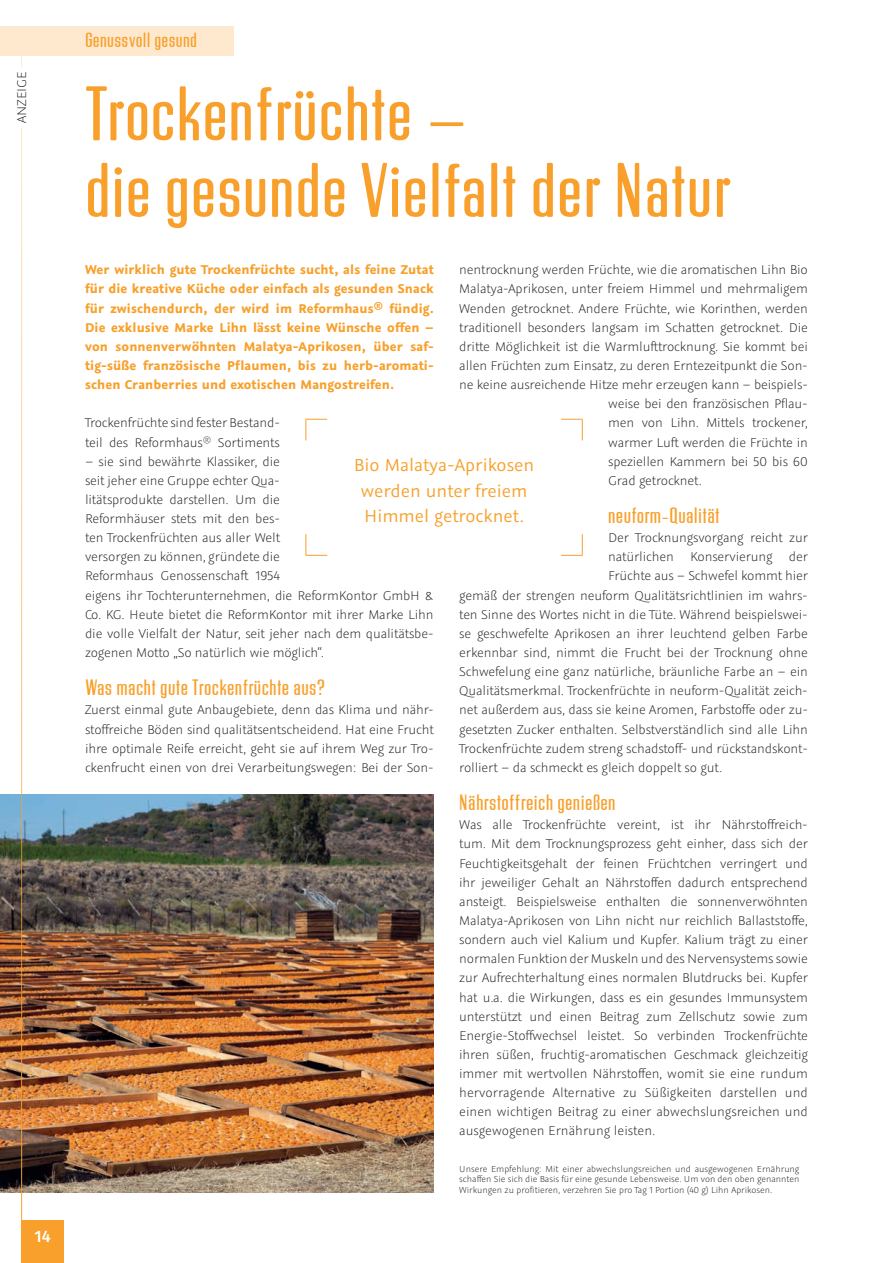
<style>
.page{position:relative;width:893px;height:1263px;background:#fff}
.page>*{position:absolute;margin:0;border:0;box-sizing:border-box;transform-origin:0 0}
.t1{font:67.5px/76.5px "Pi S Wanderlust Rounded";color:#f8a02b}
.t2{font:19.5px "Pi S Wanderlust Rounded";letter-spacing:.01em;color:#f8a02b}
.t3{font:19.5px/25.5px "Graublau Sans";color:#f8a02b;text-align:center}
.t4{font:18px "Pi S Wanderlust Rounded";letter-spacing:.01em;color:#f8a02b}
.t5{font:600 18px "Graublau Sans";color:#fff}
.t6{font:300 14.25px/19.2px "Graublau Sans";letter-spacing:-.01em;color:#231f20}
.t7{font:700 14.25px/19.2px "Graublau Sans";letter-spacing:.01em;color:#f8a02b;text-align:justify}
.t8{font:300 9.75px/10.5px "Graublau Sans";color:#231f20;text-align:justify}
</style>
<div class="page">
<img style="left:0;top:795px;width:434px;height:398px">
<div style="left:21px;top:1220px;width:43px;height:43px;background:#f8a02b"></div>
<div style="left:0;top:27px;width:234px;height:29px;background:#fee9cf"></div>
<svg style="left:305px;top:419px;width:22px;height:21px"></svg>
<svg style="left:561px;top:419px;width:22px;height:21px"></svg>
<svg style="left:305px;top:534px;width:22px;height:22px"></svg>
<svg style="left:561px;top:534px;width:22px;height:22px"></svg>
<hr style="left:21px;top:56px;width:1px;height:1169px;background:#f8a02b">
<div style="left:13px;top:67px;width:18px;height:61px;background:#fff"></div>
<p class="t6" style="left:12px;top:123px;width:53px;rotate:-90deg">ANZEIGE</p>
<p class="t5" style="left:34px;top:1225px;width:18px">14</p>
<p class="t4" style="left:85px;top:27px;width:114px">Genussvoll gesund</p>
<h1 class="t1" style="left:85px;top:72px;width:648px">Trockenfrüchte –<br>die gesunde Vielfalt der Natur</h1>
<p class="t7" style="left:85px;top:260px;width:350px">Wer wirklich gute Trockenfrüchte sucht, als feine Zutat für die kreative Küche oder einfach als gesunden Snack für zwischendurch, der wird im Reformhaus<sup>®</sup> fündig.<br>Die exklusive Marke Lihn lässt keine Wünsche offen – von sonnenverwöhnten Malatya-Aprikosen, über saf&shy;tig-süße französische Pflaumen, bis zu herb-aromati&shy;schen Cranberries und exotischen Mangostreifen.</p>
<p class="t6" style="left:85px;top:413px;width:196px">Trockenfrüchte sind fester Bestand&shy;teil des Reformhaus<sup>®</sup> Sortiments</p>
<p class="t6" style="left:85px;top:452px;width:350px">– sie sind bewährte Klassiker, die<br>seit jeher eine Gruppe echter Qua-<br>litätsprodukte darstellen. Um die<br>Reformhäuser stets mit den bes-<br>ten Trockenfrüchten aus aller Welt<br>versorgen zu können, gründete die<br>Reformhaus Genossenschaft 1954<br>eigens ihr Tochterunternehmen, die ReformKontor GmbH &amp; Co. KG. Heute bietet die ReformKontor mit ihrer Marke Lihn die volle Vielfalt der Natur, seit jeher nach dem qualitätsbe&shy;zogenen Motto „So natürlich wie möglich“.</p>
<h2 class="t2" style="left:85px;top:673px;width:242px">Was macht gute Trockenfrüchte aus?</h2>
<p class="t6" style="left:85px;top:700px;width:350px;text-align:justify">Zuerst einmal gute Anbaugebiete, denn das Klima und nähr&shy;stoffreiche Böden sind qualitätsentscheidend. Hat eine Frucht ihre optimale Reife erreicht, geht sie auf ihrem Weg zur Tro&shy;ckenfrucht einen von drei Verarbeitungswegen: Bei der Son-</p>
<p class="t6" style="left:459px;top:260px;width:350px">nentrocknung werden Früchte, wie die aromatischen Lihn Bio</p>
<p class="t6" style="left:459px;top:279px;width:350px">Malatya-Aprikosen, unter freiem Himmel und mehrmaligem</p>
<p class="t6" style="left:459px;top:299px;width:350px">Wenden getrocknet. Andere Früchte, wie Korinthen, werden</p>
<p class="t6" style="left:459px;top:318px;width:350px">traditionell besonders langsam im Schatten getrocknet. Die</p>
<p class="t6" style="left:459px;top:337px;width:350px">dritte Möglichkeit ist die Warmlufttrocknung. Sie kommt bei</p>
<p class="t6" style="left:459px;top:356px;width:350px">allen Früchten zum Einsatz, zu deren Erntezeitpunkt die Son-</p>
<p class="t6" style="left:459px;top:375px;width:350px">ne keine ausreichende Hitze mehr erzeugen kann – beispiels-</p>
<p class="t6" style="left:608px;top:394px;width:201px">weise bei den französischen Pflau-</p>
<p class="t6" style="left:608px;top:413px;width:201px">men von Lihn. Mittels trockener,</p>
<p class="t6" style="left:608px;top:433px;width:201px">warmer Luft werden die Früchte in</p>
<p class="t6" style="left:608px;top:452px;width:201px">speziellen Kammern bei 50 bis 60</p>
<p class="t6" style="left:608px;top:471px;width:95px">Grad getrocknet.</p>
<h2 class="t2" style="left:608px;top:500px;width:113px">neuform-Qualität</h2>
<p class="t6" style="left:608px;top:528px;width:201px">Der Trocknungsvorgang reicht zur</p>
<p class="t6" style="left:608px;top:547px;width:201px">natürlichen Konservierung der</p>
<p class="t6" style="left:608px;top:566px;width:201px">Früchte aus – Schwefel kommt hier</p>
<p class="t6" style="left:459px;top:586px;width:350px">gemäß der strengen neuform Qualitätsrichtlinien im wahrs-</p>
<p class="t6" style="left:459px;top:605px;width:350px">ten Sinne des Wortes nicht in die Tüte. Während beispielswei-</p>
<p class="t6" style="left:459px;top:624px;width:350px">se geschwefelte Aprikosen an ihrer leuchtend gelben Farbe</p>
<p class="t6" style="left:459px;top:643px;width:350px">erkennbar sind, nimmt die Frucht bei der Trocknung ohne</p>
<p class="t6" style="left:459px;top:662px;width:350px">Schwefelung eine ganz natürliche, bräunliche Farbe an – ein</p>
<p class="t6" style="left:459px;top:681px;width:350px">Qualitätsmerkmal. Trockenfrüchte in neuform-Qualität zeich-</p>
<p class="t6" style="left:459px;top:700px;width:350px">net außerdem aus, dass sie keine Aromen, Farbstoffe oder zu-</p>
<p class="t6" style="left:459px;top:720px;width:350px">gesetzten Zucker enthalten. Selbstverständlich sind alle Lihn</p>
<p class="t6" style="left:459px;top:739px;width:350px">Trockenfrüchte zudem streng schadstoff- und rückstandskont-</p>
<p class="t6" style="left:459px;top:758px;width:264px">rolliert – da schmeckt es gleich doppelt so gut.</p>
<h2 class="t2" style="left:459px;top:787px;width:158px">Nährstoffreich genießen</h2>
<p class="t6" style="left:459px;top:815px;width:350px;text-align:justify">Was alle Trockenfrüchte vereint, ist ihr Nährstoffreich&shy;tum. Mit dem Trocknungsprozess geht einher, dass sich der Feuchtigkeitsgehalt der feinen Früchtchen verringert und ihr jeweiliger Gehalt an Nährstoffen dadurch entsprechend ansteigt. Beispielsweise enthalten die sonnenverwöhnten Malatya-Aprikosen von Lihn nicht nur reichlich Ballaststoffe, sondern auch viel Kalium und Kupfer. Kalium trägt zu einer normalen Funktion der Muskeln und des Nervensystems sowie zur Aufrechterhaltung eines normalen Blutdrucks bei. Kupfer hat u.a. die Wirkungen, dass es ein gesundes Immunsystem unterstützt und einen Beitrag zum Zellschutz sowie zum Energie-Stoffwechsel leistet. So verbinden Trockenfrüchte ihren süßen, fruchtig-aromatischen Geschmack gleichzeitig immer mit wertvollen Nährstoffen, womit sie eine rundum hervorragende Alternative zu Süßigkeiten darstellen und einen wichtigen Beitrag zu einer abwechslungsreichen und ausgewogenen Ernährung leisten.</p>
<h2 class="t3" style="left:354px;top:452px;width:182px">Bio Malatya-Aprikosen werden unter freiem<br>Himmel getrocknet.</h2>
<p class="t8" style="left:459px;top:1163px;width:342px">Unsere Empfehlung: Mit einer abwechslungsreichen und ausgewogenen Ernährung schaffen Sie sich die Basis für eine gesunde Lebensweise. Um von den oben genannten Wirkungen zu profitieren, verzehren Sie pro Tag 1 Portion (40 g) Lihn Aprikosen.</p>
</div>
